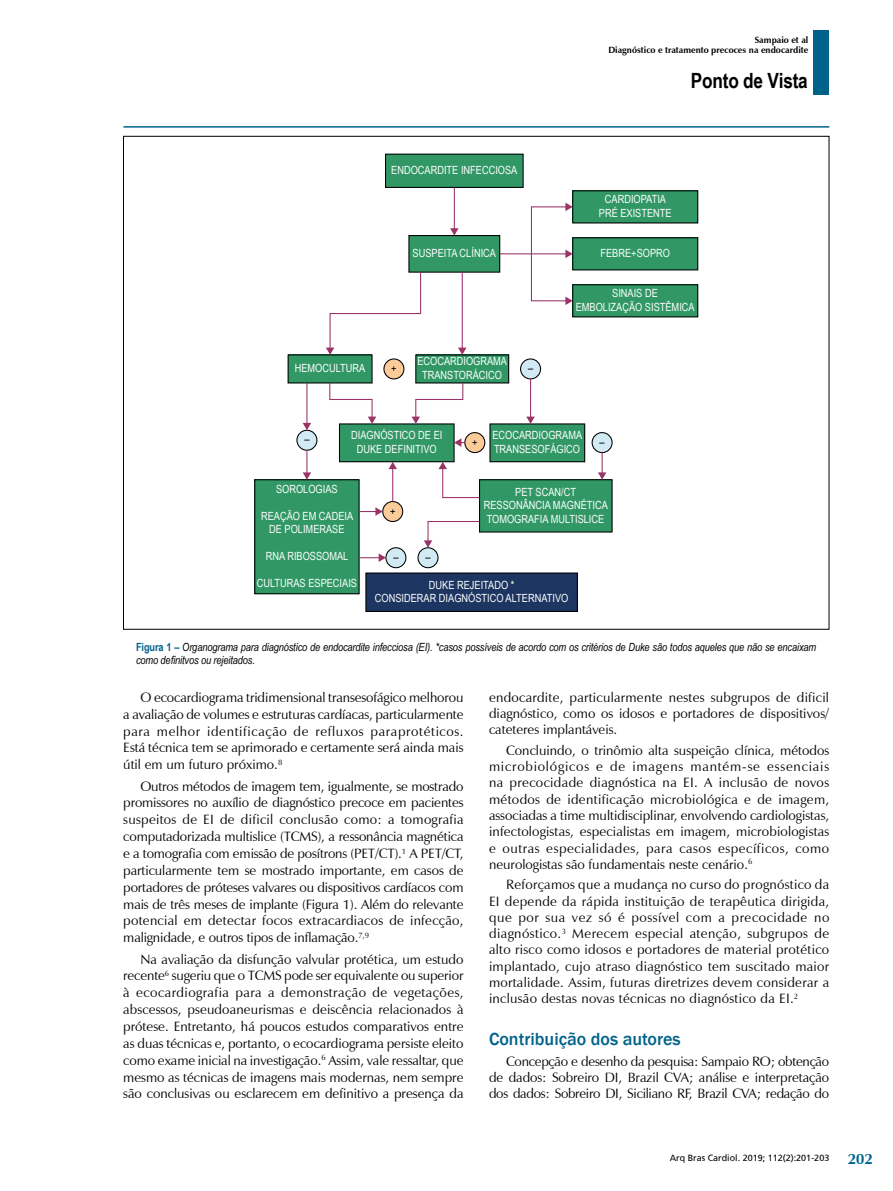
<style>
.page{position:relative;width:893px;height:1191px;background:#fff}
.page>*{position:absolute;margin:0;border:0;box-sizing:border-box;transform-origin:0 0}
.t1{font:700 21px "Arial Narrow";letter-spacing:-.01em;color:#000}
.t2{font:500 18px "Franklin Gothic";color:#00628b}
.t3{font:700 15px "Zapf Humanist 601 BT";color:#00628b}
.t4{font:13.5px/16.8px "Zapf Humanist 601 BT";color:#000;text-align:justify}
.t5{font:11.25px/13.5px "Arial Narrow";color:#fff;text-align:center}
.t6{font:italic 11.25px/13.5px "Arial Narrow";letter-spacing:-.01em;color:#000}
.t7{font:11.25px "Arial Narrow";color:#000}
.t8{font:700 9px/10.8px "Zapf Humanist 601 BT";color:#000;text-align:right}
.t9{font:9px "Frutiger";color:#000}
.s1{font-weight:700;font-style:normal;color:#00628b}
</style>
<div class="page">
<hr style="left:123px;top:126px;width:706px;height:2px;background:#00628b">
<div style="left:813px;top:30px;width:16px;height:64px;background:#00628b"></div>
<div style="left:386px;top:154px;width:137px;height:33px;background:#319865"></div>
<div style="left:385px;top:154px;width:139px;height:34px;border:1px solid #000"></div>
<div style="left:409px;top:236px;width:91px;height:36px;background:#319865"></div>
<div style="left:408px;top:235px;width:92px;height:38px;border:1px solid #000"></div>
<div style="left:288px;top:355px;width:84px;height:28px;background:#319865"></div>
<div style="left:339px;top:424px;width:115px;height:38px;background:#319865"></div>
<div style="left:339px;top:423px;width:116px;height:39px;border:1px solid #000"></div>
<div style="left:490px;top:424px;width:95px;height:38px;background:#319865"></div>
<div style="left:489px;top:423px;width:96px;height:39px;border:1px solid #000"></div>
<div style="left:479px;top:480px;width:133px;height:52px;background:#319865"></div>
<div style="left:479px;top:479px;width:134px;height:53px;border:1px solid #000"></div>
<div style="left:366px;top:573px;width:211px;height:38px;background:#1d3661"></div>
<div style="left:365px;top:572px;width:213px;height:40px;border:1px solid #000"></div>
<div style="left:255px;top:480px;width:104px;height:114px;background:#319865"></div>
<div style="left:254px;top:479px;width:106px;height:115px;border:1px solid #000"></div>
<div style="left:416px;top:355px;width:93px;height:28px;background:#319865"></div>
<div style="left:573px;top:191px;width:125px;height:32px;background:#319865"></div>
<div style="left:572px;top:190px;width:126px;height:33px;border:1px solid #000"></div>
<div style="left:573px;top:238px;width:125px;height:32px;background:#319865"></div>
<div style="left:572px;top:237px;width:126px;height:33px;border:1px solid #000"></div>
<div style="left:573px;top:285px;width:125px;height:32px;background:#319865"></div>
<div style="left:572px;top:284px;width:126px;height:33px;border:1px solid #000"></div>
<div style="left:384px;top:359px;width:20px;height:20px;background:#fbcb9a;border-radius:50%"></div>
<div style="left:383px;top:358px;width:21px;height:21px;border:1px solid #000;border-radius:50%"></div>
<div style="left:297px;top:430px;width:20px;height:20px;background:#d1eaf3;border-radius:50%"></div>
<div style="left:296px;top:430px;width:21px;height:21px;border:1px solid #000;border-radius:50%"></div>
<div style="left:521px;top:359px;width:19px;height:20px;background:#d1eaf3;border-radius:50%"></div>
<div style="left:520px;top:358px;width:21px;height:21px;border:1px solid #000;border-radius:50%"></div>
<hr style="left:454px;top:187px;width:1px;height:42px;background:#9a3367">
<svg style="left:450px;top:228px;width:9px;height:7px"></svg>
<hr style="left:500px;top:253px;width:31px;height:1px;background:#9a3367">
<div style="left:531px;top:206px;width:36px;height:95px;border:1px solid #9a3367"></div>
<svg style="left:565px;top:203px;width:8px;height:8px"></svg>
<svg style="left:565px;top:296px;width:8px;height:9px"></svg>
<hr style="left:531px;top:253px;width:36px;height:1px;background:#9a3367">
<svg style="left:565px;top:250px;width:8px;height:8px"></svg>
<hr style="left:462px;top:272px;width:1px;height:77px;background:#9a3367">
<svg style="left:458px;top:347px;width:8px;height:8px"></svg>
<svg style="left:326px;top:271px;width:96px;height:84px"></svg>
<hr style="left:306px;top:383px;width:1px;height:41px;background:#9a3367">
<svg style="left:303px;top:423px;width:8px;height:7px"></svg>
<hr style="left:530px;top:379px;width:1px;height:39px;background:#9a3367">
<svg style="left:526px;top:416px;width:9px;height:8px"></svg>
<div style="left:465px;top:432px;width:20px;height:20px;background:#fbcb9a;border-radius:50%"></div>
<div style="left:464px;top:432px;width:21px;height:21px;border:1px solid #000;border-radius:50%"></div>
<div style="left:383px;top:501px;width:20px;height:20px;background:#fbcb9a;border-radius:50%"></div>
<div style="left:382px;top:501px;width:21px;height:21px;border:1px solid #000;border-radius:50%"></div>
<div style="left:386px;top:548px;width:20px;height:19px;background:#d1eaf3;border-radius:50%"></div>
<div style="left:385px;top:547px;width:21px;height:21px;border:1px solid #000;border-radius:50%"></div>
<div style="left:418px;top:548px;width:20px;height:19px;background:#d1eaf3;border-radius:50%"></div>
<div style="left:417px;top:547px;width:21px;height:21px;border:1px solid #000;border-radius:50%"></div>
<div style="left:592px;top:432px;width:20px;height:20px;background:#d1eaf3;border-radius:50%"></div>
<div style="left:592px;top:432px;width:21px;height:21px;border:1px solid #000;border-radius:50%"></div>
<svg style="left:454px;top:438px;width:11px;height:9px"></svg>
<svg style="left:303px;top:450px;width:8px;height:30px"></svg>
<svg style="left:598px;top:452px;width:8px;height:28px"></svg>
<svg style="left:329px;top:382px;width:47px;height:42px"></svg>
<svg style="left:412px;top:382px;width:52px;height:42px"></svg>
<svg style="left:359px;top:507px;width:24px;height:9px"></svg>
<hr style="left:392px;top:468px;width:1px;height:33px;background:#9a3367">
<svg style="left:388px;top:462px;width:9px;height:7px"></svg>
<svg style="left:438px;top:462px;width:43px;height:36px"></svg>
<svg style="left:424px;top:520px;width:57px;height:28px"></svg>
<svg style="left:359px;top:553px;width:27px;height:9px"></svg>
<p class="t8" style="left:608px;top:34px;width:202px">Sampaio et al<br>Diagnóstico e tratamento precoces na endocardite</p>
<h1 class="t1" style="left:691px;top:65px;width:118px">Ponto de Vista</h1>
<p class="t5" style="left:391px;top:163px;width:128px">ENDOCARDITE INFECCIOSA</p>
<p class="t5" style="left:599px;top:192px;width:74px">CARDIOPATIA<br>PRÉ EXISTENTE</p>
<p class="t5" style="left:413px;top:246px;width:85px">SUSPEITA CLÍNICA</p>
<p class="t5" style="left:600px;top:246px;width:71px">FEBRE+SOPRO</p>
<p class="t5" style="left:576px;top:286px;width:120px">SINAIS DE<br>EMBOLIZAÇÃO SISTÊMICA</p>
<p class="t5" style="left:295px;top:361px;width:72px">HEMOCULTURA</p>
<p class="t5" style="left:417px;top:354px;width:91px">ECOCARDIOGRAMA<br>TRANSTORÁCICO</p>
<p class="t7" style="left:391px;top:360px;width:7px">+</p>
<p class="t7" style="left:528px;top:360px;width:7px">–</p>
<p class="t7" style="left:304px;top:431px;width:7px">–</p>
<p class="t5" style="left:351px;top:428px;width:93px">DIAGNÓSTICO DE EI<br>DUKE DEFINITIVO</p>
<p class="t5" style="left:492px;top:428px;width:91px;text-align:left">ECOCARDIOGRAMA<br>TRANSESOFÁGICO</p>
<p class="t7" style="left:472px;top:433px;width:7px">+</p>
<p class="t7" style="left:599px;top:433px;width:7px">–</p>
<p class="t5" style="left:276px;top:481px;width:63px">SOROLOGIAS</p>
<p class="t5" style="left:261px;top:508px;width:94px">REAÇÃO EM CADEIA<br>DE POLIMERASE</p>
<p class="t5" style="left:266px;top:549px;width:84px">RNA RIBOSSOMAL</p>
<p class="t5" style="left:257px;top:576px;width:102px">CULTURAS ESPECIAIS</p>
<p class="t7" style="left:390px;top:502px;width:7px">+</p>
<p class="t7" style="left:393px;top:548px;width:7px">–</p>
<p class="t7" style="left:425px;top:548px;width:7px">–</p>
<p class="t5" style="left:484px;top:484px;width:126px">PET SCAN/CT<br>RESSONÂNCIA MAGNÉTICA<br>TOMOGRAFIA MULTISLICE</p>
<p class="t5" style="left:375px;top:577px;width:195px">DUKE REJEITADO *<br>CONSIDERAR DIAGNÓSTICO ALTERNATIVO</p>
<p class="t6" style="left:136px;top:639px;width:682px"><span class="s1">Figura 1 –</span> Organograma para diagnóstico de endocardite infecciosa (EI). *casos possíveis de acordo com os critérios de Duke são todos aqueles que não se encaixam como definitvos ou rejeitados.</p>
<p class="t4" style="left:123px;top:689px;width:342px;text-indent:17px">O ecocardiograma tridimensional transesofágico melhorou a avaliação de volumes e estruturas cardíacas, particularmente para melhor identificação de refluxos paraprotéticos.<br>Está técnica tem se aprimorado e certamente será ainda mais útil em um futuro próximo.<sup>8</sup></p>
<p class="t4" style="left:123px;top:777px;width:342px;text-indent:17px">Outros métodos de imagem tem, igualmente, se mostrado promissores no auxílio de diagnóstico precoce em pacientes suspeitos de EI de dificil conclusão como: a tomografia computadorizada multislice (TCMS), a ressonância magnética e a tomografia com emissão de posítrons (PET/CT).<sup>1</sup> A PET/CT, particularmente tem se mostrado importante, em casos de portadores de próteses valvares ou dispositivos cardíacos com mais de três meses de implante (Figura 1). Além do relevante potencial em detectar focos extracardiacos de infecção, malignidade, e outros tipos de inflamação.<sup>7,9</sup></p>
<p class="t4" style="left:123px;top:950px;width:342px;text-indent:17px">Na avaliação da disfunção valvular protética, um estudo recente<sup>6</sup> sugeriu que o TCMS pode ser equivalente ou superior à ecocardiografia para a demonstração de vegetações, abscessos, pseudoaneurismas e deiscência relacionados à prótese. Entretanto, há poucos estudos comparativos entre as duas técnicas e, portanto, o ecocardiograma persiste eleito como exame inicial na investigação.<sup>6</sup> Assim, vale ressaltar, que mesmo as técnicas de imagens mais modernas, nem sempre são conclusivas ou esclarecem em definitivo a presença da</p>
<p class="t4" style="left:489px;top:689px;width:342px;line-height:16.2px">endocardite, particularmente nestes subgrupos de dificil diagnóstico, como os idosos e portadores de dispositivos/ cateteres implantáveis.</p>
<p class="t4" style="left:489px;top:742px;width:342px;line-height:16.2px;text-indent:17px">Concluindo, o trinômio alta suspeição clínica, métodos microbiológicos e de imagens mantém-se essenciais na precocidade diagnóstica na EI. A inclusão de novos métodos de identificação microbiológica e de imagem, associadas a time multidisciplinar, envolvendo cardiologistas, infectologistas, especialistas em imagem, microbiologistas e outras especialidades, para casos específicos, como neurologistas são fundamentais neste cenário.<sup>6</sup></p>
<p class="t4" style="left:489px;top:876px;width:342px;line-height:16.2px;text-indent:17px">Reforçamos que a mudança no curso do prognóstico da EI depende da rápida instituição de terapêutica dirigida, que por sua vez só é possível com a precocidade no diagnóstico.<sup>3</sup> Merecem especial atenção, subgrupos de alto risco como idosos e portadores de material protético implantado, cujo atraso diagnóstico tem suscitado maior mortalidade. Assim, futuras diretrizes devem considerar a inclusão destas novas técnicas no diagnóstico da EI.<sup>2</sup></p>
<h2 class="t2" style="left:489px;top:1028px;width:193px">Contribuição dos autores</h2>
<p class="t4" style="left:489px;top:1053px;width:342px;line-height:16.2px;text-indent:17px">Concepção e desenho da pesquisa: Sampaio RO; obtenção de dados: Sobreiro DI, Brazil CVA; análise e interpretação dos dados: Sobreiro DI, Siciliano RF, Brazil CVA; redação do</p>
<p class="t9" style="left:670px;top:1153px;width:161px">Arq Bras Cardiol. 2019; 112(2):201-203</p>
<p class="t3" style="left:848px;top:1149px;width:26px">202</p>
</div>
